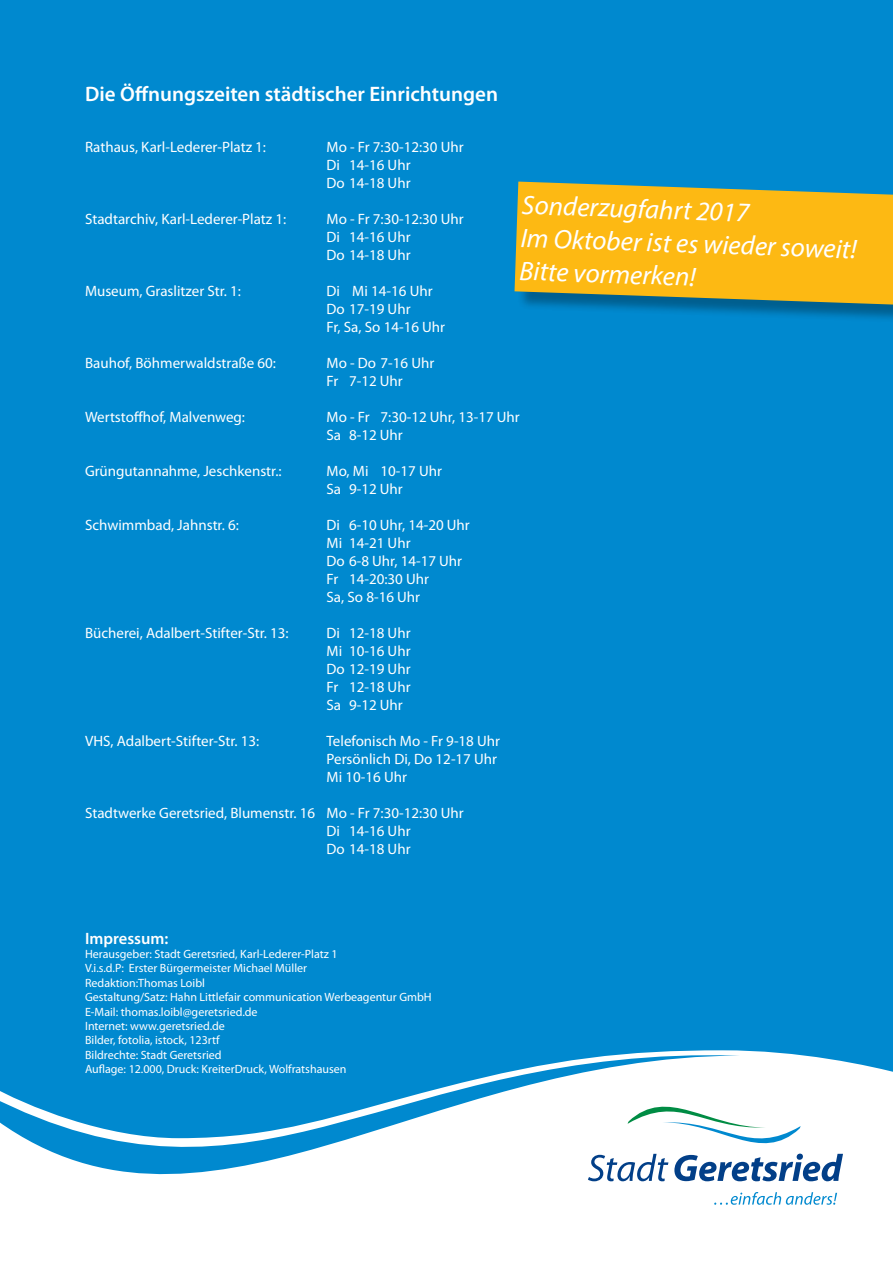
<style>
.page{position:relative;width:893px;height:1263px;background:#fff}
.page>*{position:absolute;margin:0;border:0;box-sizing:border-box;transform-origin:0 0}
.t1{font:italic 27px/33px "Myriad Pro";color:#fff}
.t2{font:600 21px "Myriad Pro";color:#fff}
.t3{font:600 16.5px "Myriad Pro";color:#fff}
.t4{font:15px/18px "Myriad Pro";color:#fff}
.t5{font:12px/14.4px "Myriad Pro";color:#fff}
</style>
<div class="page">
<div style="left:0;top:0;width:893px;height:1050px;background:#0089cf"></div>
<div style="left:517px;top:184px;width:376px;height:141px;background:#000;opacity:.31"></div>
<svg style="left:514px;top:182px;width:379px;height:123px;background:#e0b124"></svg>
<svg style="left:740px;top:1050px;width:153px;height:132px"></svg>
<svg style="left:0;top:1045px;width:740px;height:137px;fill:#0089cf"></svg>
<svg style="left:588px;top:1085px;width:255px;height:96px"></svg>
<svg style="left:714px;top:1192px;width:123px;height:13px"></svg>
<h2 class="t2" style="left:85px;top:80px;width:414px">Die Öffnungszeiten städtischer Einrichtungen</h2>
<p class="t4" style="left:85px;top:138px;width:183px">Rathaus, Karl-Lederer-Platz 1:</p>
<p class="t4" style="left:327px;top:138px;width:139px">Mo - Fr 7:30-12:30 Uhr<br>Di 14-16 Uhr<br>Do 14-18 Uhr</p>
<p class="t4" style="left:85px;top:210px;width:203px">Stadtarchiv, Karl-Lederer-Platz 1:</p>
<p class="t4" style="left:327px;top:210px;width:139px">Mo - Fr 7:30-12:30 Uhr<br>Di 14-16 Uhr<br>Do 14-18 Uhr</p>
<p class="t4" style="left:85px;top:282px;width:158px">Museum, Graslitzer Str. 1:</p>
<p class="t4" style="left:327px;top:282px;width:120px">Di Mi 14-16 Uhr<br>Do 17-19 Uhr<br>Fr, Sa, So 14-16 Uhr</p>
<p class="t4" style="left:85px;top:354px;width:192px">Bauhof, Böhmerwaldstraße 60:</p>
<p class="t4" style="left:327px;top:354px;width:109px">Mo - Do 7-16 Uhr<br>Fr 7-12 Uhr</p>
<p class="t4" style="left:85px;top:408px;width:161px">Wertstoffhof, Malvenweg:</p>
<p class="t4" style="left:327px;top:408px;width:195px">Mo - Fr 7:30-12 Uhr, 13-17 Uhr<br>Sa 8-12 Uhr</p>
<p class="t4" style="left:85px;top:462px;width:198px">Grüngutannahme, Jeschkenstr.:</p>
<p class="t4" style="left:327px;top:462px;width:117px">Mo, Mi 10-17 Uhr<br>Sa 9-12 Uhr</p>
<p class="t4" style="left:85px;top:516px;width:155px">Schwimmbad, Jahnstr. 6:</p>
<p class="t4" style="left:327px;top:516px;width:145px">Di 6-10 Uhr, 14-20 Uhr<br>Mi 14-21 Uhr<br>Do 6-8 Uhr, 14-17 Uhr<br>Fr 14-20:30 Uhr<br>Sa, So 8-16 Uhr</p>
<p class="t4" style="left:85px;top:624px;width:205px">Bücherei, Adalbert-Stifter-Str. 13:</p>
<p class="t4" style="left:327px;top:624px;width:86px;text-align:justify">Di 12-18 Uhr Mi 10-16 Uhr Do 12-19 Uhr Fr 12-18 Uhr Sa 9-12 Uhr</p>
<p class="t4" style="left:85px;top:732px;width:176px">VHS, Adalbert-Stifter-Str. 13:</p>
<p class="t4" style="left:327px;top:732px;width:175px">Telefonisch Mo - Fr 9-18 Uhr<br>Persönlich Di, Do 12-17 Uhr<br>Mi 10-16 Uhr</p>
<p class="t4" style="left:327px;top:804px;width:139px;text-indent:-242px">Stadtwerke Geretsried, Blumenstr. 16 Mo - Fr 7:30-12:30 Uhr<br>Di 14-16 Uhr<br>Do 14-18 Uhr</p>
<h1 class="t1" style="left:522px;top:188px;width:338px;rotate:2deg">Sonderzugfahrt 2017<br>Im Oktober ist es wieder soweit!<br>Bitte vormerken!</h1>
<p class="t3" style="left:85px;top:928px;width:85px">Impressum:</p>
<p class="t5" style="left:85px;top:947px;width:348px">Herausgeber: Stadt Geretsried, Karl-Lederer-Platz 1<br>V.i.s.d.P: Erster Bürgermeister Michael Müller<br>Redaktion:Thomas Loibl<br>Gestaltung/Satz: Hahn Littlefair communication Werbeagentur GmbH E-Mail: thomas.loibl@geretsried.de<br>Internet: www.geretsried.de<br>Bilder, fotolia, istock, 123rtf<br>Bildrechte: Stadt Geretsried<br>Auflage: 12.000, Druck: KreiterDruck, Wolfratshausen</p>
</div>
